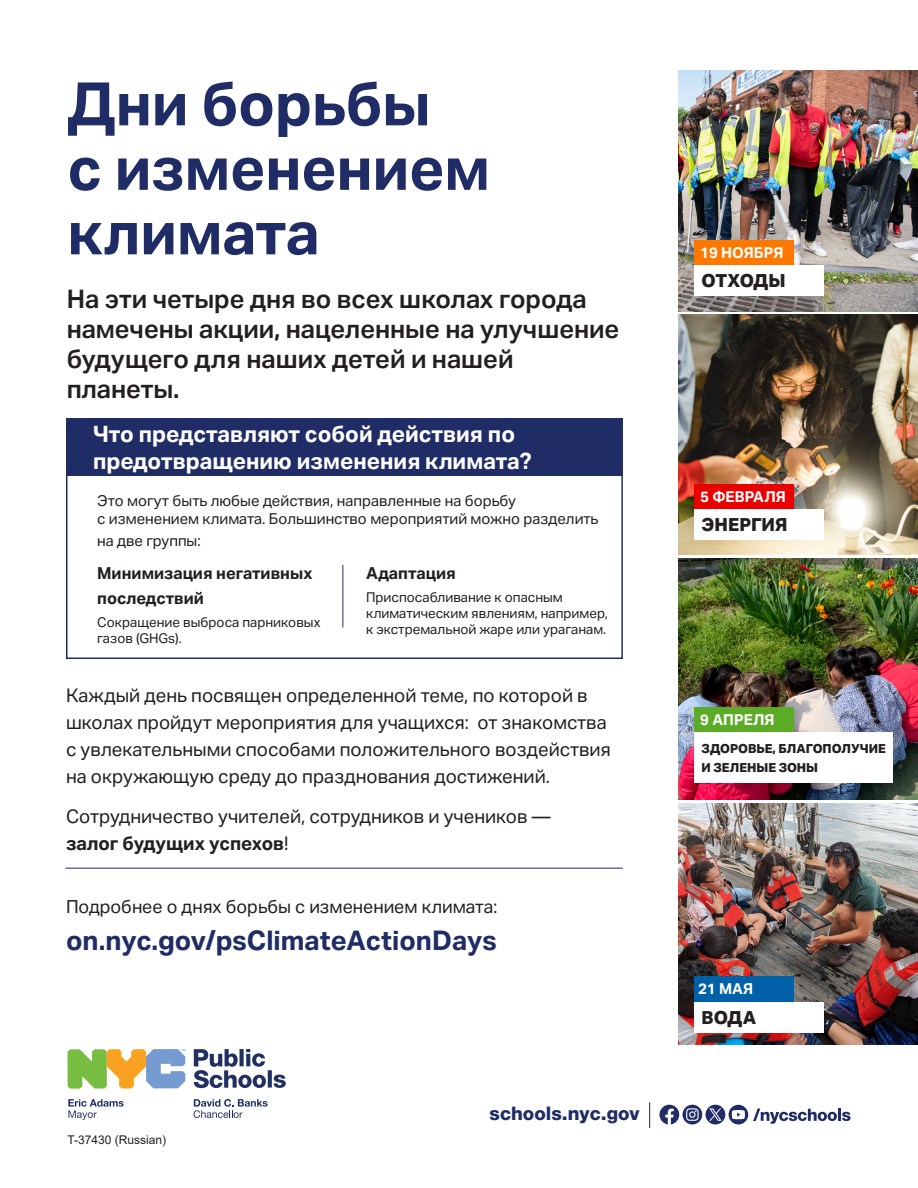
<style>
.page{position:relative;width:918px;height:1188px;background:#fff}
.page>*{position:absolute;margin:0;border:0;box-sizing:border-box;transform-origin:0 0}
.Header_1{font:700 60px/64.5px "Aktiv Grotesk";color:#202c65}
.Header_2{font:700 27px "Aktiv Grotesk";color:#202c65}
.Header_2-2{font:600 25.5px/30px "Aktiv Grotesk";color:#231f20}
.Header_3{font:700 22.5px/27px "Aktiv Grotesk";color:#fff}
.Body{font:18.75px/27px "Aktiv Grotesk";color:#231f20}
.t1{font:800 18.75px "Helvetica Neue LT Std";color:#202c65}
.Body-2{font:18px "Aktiv Grotesk";color:#231f20}
.Date_-_Description{font:800 18px "Aktiv Grotesk";color:#231f20}
.List_header{font:700 16.5px/25.2px "Aktiv Grotesk";color:#231f20}
.Body-3{font:15px/18px "Aktiv Grotesk";color:#231f20}
.Date{font:700 15px "Aktiv Grotesk";color:#fff}
.List_text{font:13.5px/16.2px "Aktiv Grotesk";color:#231f20}
.Date_-_Description-2{font:800 12.45px/19.5px "Aktiv Grotesk";color:#231f20}
.t2{font:12px "Arial";color:#231f20}
.s1{font-weight:700}
</style>
<div class="page">
<svg style="left:194px;top:1099px;width:74px;height:19px"></svg>
<svg style="left:68px;top:1099px;width:56px;height:21px"></svg>
<svg style="left:68px;top:1049px;width:117px;height:40px"></svg>
<svg style="left:194px;top:1049px;width:72px;height:39px"></svg>
<svg style="left:268px;top:1070px;width:4px;height:18px"></svg>
<svg style="left:274px;top:1075px;width:12px;height:13px"></svg>
<div style="left:66px;top:419px;width:557px;height:240px;border:2px solid #202c65"></div>
<div style="left:66px;top:419px;width:557px;height:57px;background:#202c65"></div>
<hr style="left:65px;top:868px;width:558px;height:1px;background:#242e63">
<hr style="left:343px;top:565px;width:1px;height:63px;background:#242e63">
<img style="left:678px;top:71px;width:240px;height:240px">
<div style="left:695px;top:240px;width:99px;height:26px;background:#fe7800"></div>
<div style="left:695px;top:266px;width:129px;height:30px;background:#fff"></div>
<img style="left:678px;top:314px;width:240px;height:241px">
<img style="left:678px;top:559px;width:240px;height:240px">
<div style="left:695px;top:707px;width:99px;height:26px;background:#5cab26"></div>
<img style="left:678px;top:804px;width:240px;height:240px">
<div style="left:695px;top:976px;width:99px;height:26px;background:#0061a8"></div>
<svg style="left:649px;top:1102px;width:1px;height:26px"></svg>
<svg style="left:659px;top:1105px;width:192px;height:19px"></svg>
<div style="left:695px;top:484px;width:99px;height:25px;background:#eb0000"></div>
<div style="left:695px;top:509px;width:129px;height:31px;background:#fff"></div>
<div style="left:695px;top:733px;width:198px;height:50px;background:#fff"></div>
<div style="left:695px;top:1002px;width:129px;height:30px;background:#fff"></div>
<h1 class="Header_1" style="left:68px;top:72px;width:424px">Дни борьбы<br>с изменением климата</h1>
<p class="Header_2-2" style="left:67px;top:285px;width:554px">На эти четыре дня во всех школах города намечены акции, нацеленные на улучшение будущего для наших детей и нашей планеты.</p>
<p class="Header_3" style="left:93px;top:420px;width:440px">Что представляют собой действия по предотвращению изменения климата?</p>
<p class="Body-3" style="left:97px;top:492px;width:503px">Это могут быть любые действия, направленные на борьбу<br>с изменением климата. Большинство мероприятий можно разделить</p>
<p class="Body-3" style="left:97px;top:532px;width:105px">на две группы:</p>
<p class="List_header" style="left:97px;top:561px;width:217px">Минимизация негативных последствий</p>
<p class="List_text" style="left:97px;top:615px;width:225px">Сокращение выброса парниковых газов (GHGs).</p>
<p class="List_header" style="left:366px;top:561px;width:91px">Адаптация</p>
<p class="List_text" style="left:366px;top:589px;width:243px">Приспосабливание к опасным климатическим явлениям, например, к экстремальной жаре или ураганам.</p>
<p class="Body" style="left:66px;top:682px;width:546px">Каждый день посвящен определенной теме, по которой в школах пройдут мероприятия для учащихся: от знакомства с увлекательными способами положительного воздействия на окружающую среду до празднования достижений.</p>
<p class="Body" style="left:66px;top:804px;width:486px">Сотрудничество учителей, сотрудников и учеников — <span class="s1">залог будущих успехов</span>!</p>
<p class="Body-2" style="left:66px;top:897px;width:433px">Подробнее о днях борьбы с изменением климата:</p>
<p class="Header_2" style="left:66px;top:925px;width:432px">on.nyc.gov/psClimateActionDays</p>
<p class="t2" style="left:68px;top:1131px;width:100px">T-37430 (Russian)</p>
<p class="t1" style="left:490px;top:1103px;width:152px">schools.nyc.gov</p>
<p class="Date" style="left:700px;top:244px;width:85px">19 НОЯБРЯ</p>
<p class="Date_-_Description" style="left:702px;top:271px;width:86px">ОТХОДЫ</p>
<p class="Date" style="left:700px;top:488px;width:87px">5 ФЕВРАЛЯ</p>
<p class="Date_-_Description" style="left:702px;top:514px;width:87px">ЭНЕРГИЯ</p>
<p class="Date" style="left:700px;top:711px;width:76px">9 АПРЕЛЯ</p>
<p class="Date_-_Description-2" style="left:702px;top:739px;width:186px">ЗДОРОВЬЕ, БЛАГОПОЛУЧИЕ<br>И ЗЕЛЕНЫЕ ЗОНЫ</p>
<p class="Date" style="left:698px;top:981px;width:57px">21 МАЯ</p>
<p class="Date_-_Description" style="left:702px;top:1007px;width:56px">ВОДА</p>
</div>
